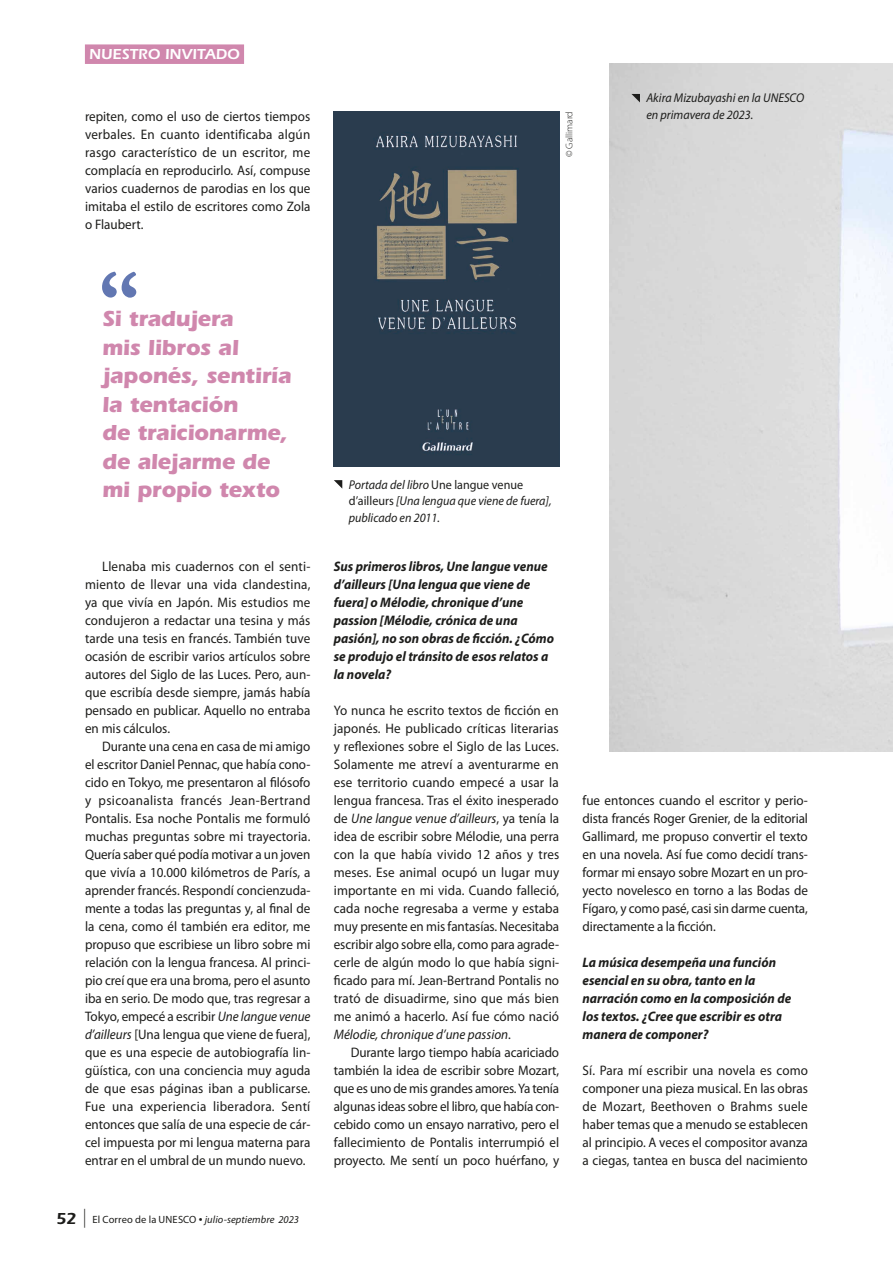
<style>
.page{position:relative;width:893px;height:1263px;background:#fff}
.page>*{position:absolute;margin:0;border:0;box-sizing:border-box;transform-origin:0 0}
.t1{font:700 22.5px/28.5px "ITC Eras Std";letter-spacing:-.015em;color:#d087ad}
.t2{font:600 15px "ITC Eras Std";letter-spacing:.01em;color:#fff}
.t3{font:13.8px/18px "Myriad Pro";color:#1d1d1b;text-align:justify;scale:.95 1}
.t4{font:italic 700 13.8px/18px "Myriad Pro";color:#1d1d1b;scale:.95 1}
.t5{font:italic 12.75px/16.5px "Myriad Pro";color:#1d1d1b;scale:.95 1}
.t6{font:italic 10.5px "Myriad Pro";letter-spacing:.01em;color:#1d1d1b}
.t7{font:300 9.75px "Myriad Pro";color:#1d1d1b}
.s1{font-style:italic}
.s2{font-family:"ITC Eras Std";font-weight:600;font-style:normal;font-size:16.5px}
.s3{font-style:normal;font-size:18.9px}
.s4{font-style:normal}
.s5{font-style:normal;font-size:13.5px}
</style>
<div class="page">
<img style="left:334px;top:111px;width:225px;height:355px">
<div style="left:85px;top:44px;width:159px;height:20px;background:#d087ad"></div>
<svg style="left:102px;top:272px;width:34px;height:26px"></svg>
<svg style="left:631px;top:94px;width:9px;height:8px"></svg>
<svg style="left:334px;top:480px;width:8px;height:9px"></svg>
<p class="t2" style="left:89px;top:46px;width:152px">NUESTRO INVITADO</p>
<p class="t3" style="left:85px;top:107px;width:239px">repiten, como el uso de ciertos tiempos verbales. En cuanto identificaba algún rasgo característico de un escritor, me complacía en reproducirlo. Así, compuse varios cuadernos de parodias en los que imitaba el estilo de escritores como Zola o Flaubert.</p>
<p class="t7" style="left:564px;top:157px;width:48px;rotate:-90deg">© Gallimard</p>
<p class="t5" style="left:646px;top:90px;width:168px">Akira Mizubayashi en la UNESCO en primavera de 2023.</p>
<h1 class="t1" style="left:102px;top:304px;width:191px">Si tradujera<br>mis libros al japonés, sentiría la tentación<br>de traicionarme, de alejarme de mi propio texto</h1>
<p class="t3" style="left:85px;top:557px;width:239px;text-indent:17px">Llenaba mis cuadernos con el senti&shy;miento de llevar una vida clandestina, ya que vivía en Japón. Mis estudios me condujeron a redactar una tesina y más tarde una tesis en francés. También tuve ocasión de escribir varios artículos sobre autores del Siglo de las Luces. Pero, aun&shy;que escribía desde siempre, jamás había pensado en publicar. Aquello no entraba en mis cálculos.</p>
<p class="t3" style="left:85px;top:737px;width:239px;text-indent:17px">Durante una cena en casa de mi amigo el escritor Daniel Pennac, que había cono&shy;cido en Tokyo, me presentaron al filósofo y psicoanalista francés Jean-Bertrand Pontalis. Esa noche Pontalis me formuló muchas preguntas sobre mi trayectoria.<br>Quería saber qué podía motivar a un joven que vivía a 10.000 kilómetros de París, a aprender francés. Respondí concienzuda&shy;mente a todas las preguntas y, al final de la cena, como él también era editor, me propuso que escribiese un libro sobre mi relación con la lengua francesa. Al princi&shy;pio creí que era una broma, pero el asunto iba en serio. De modo que, tras regresar a Tokyo, empecé a escribir <span class="s1">Une langue venue d’ailleurs</span> [Una lengua que viene de fuera], que es una especie de autobiografía lin&shy;güística, con una conciencia muy aguda de que esas páginas iban a publicarse.<br>Fue una experiencia liberadora. Sentí entonces que salía de una especie de cár&shy;cel impuesta por mi lengua materna para entrar en el umbral de un mundo nuevo.</p>
<p class="t6" style="left:56px;top:1212px;width:244px"><span class="s2">52</span> <span class="s3">|</span> <span class="s4">El Correo de la UNESCO</span> <span class="s5">•</span> julio-septiembre 2023</p>
<p class="t5" style="left:349px;top:476px;width:215px">Portada del libro <span class="s4">Une langue venue d’ailleurs</span> [Una lengua que viene de fuera], publicado en 2011.</p>
<p class="t4" style="left:334px;top:557px;width:233px">Sus primeros libros, Une langue venue d’ailleurs [Una lengua que viene de fuera] o Mélodie, chronique d’une passion [Mélodie, crónica de una pasión], no son obras de ficción. ¿Cómo se produjo el tránsito de esos relatos a la novela?</p>
<p class="t3" style="left:334px;top:701px;width:239px">Yo nunca he escrito textos de ficción en japonés. He publicado críticas literarias y reflexiones sobre el Siglo de las Luces.<br>Solamente me atreví a aventurarme en ese territorio cuando empecé a usar la lengua francesa. Tras el éxito inesperado de <span class="s1">Une langue venue d’ailleurs</span>, ya tenía la idea de escribir sobre Mélodie, una perra con la que había vivido 12 años y tres meses. Ese animal ocupó un lugar muy importante en mi vida. Cuando falleció, cada noche regresaba a verme y estaba muy presente en mis fantasías. Necesitaba escribir algo sobre ella, como para agrade&shy;cerle de algún modo lo que había signi&shy;ficado para mí. Jean-Bertrand Pontalis no trató de disuadirme, sino que más bien me animó a hacerlo. Así fue cómo nació <span class="s1">Mélodie, chronique d’une passion</span>.</p>
<p class="t3" style="left:334px;top:1043px;width:239px;text-indent:17px">Durante largo tiempo había acariciado también la idea de escribir sobre Mozart, que es uno de mis grandes amores. Ya tenía algunas ideas sobre el libro, que había con&shy;cebido como un ensayo narrativo, pero el fallecimiento de Pontalis interrumpió el proyecto. Me sentí un poco huérfano, y</p>
<p class="t3" style="left:583px;top:791px;width:239px">fue entonces cuando el escritor y perio&shy;dista francés Roger Grenier, de la editorial Gallimard, me propuso convertir el texto en una novela. Así fue como decidí trans&shy;formar mi ensayo sobre Mozart en un pro&shy;yecto novelesco en torno a las Bodas de Fígaro, y como pasé, casi sin darme cuenta, directamente a la ficción.</p>
<p class="t4" style="left:583px;top:953px;width:221px">La música desempeña una función esencial en su obra, tanto en la narración como en la composición de los textos. ¿Cree que escribir es otra manera de componer?</p>
<p class="t3" style="left:583px;top:1061px;width:239px">Sí. Para mí escribir una novela es como componer una pieza musical. En las obras de Mozart, Beethoven o Brahms suele haber temas que a menudo se establecen al principio. A veces el compositor avanza a ciegas, tantea en busca del nacimiento</p>
</div>
